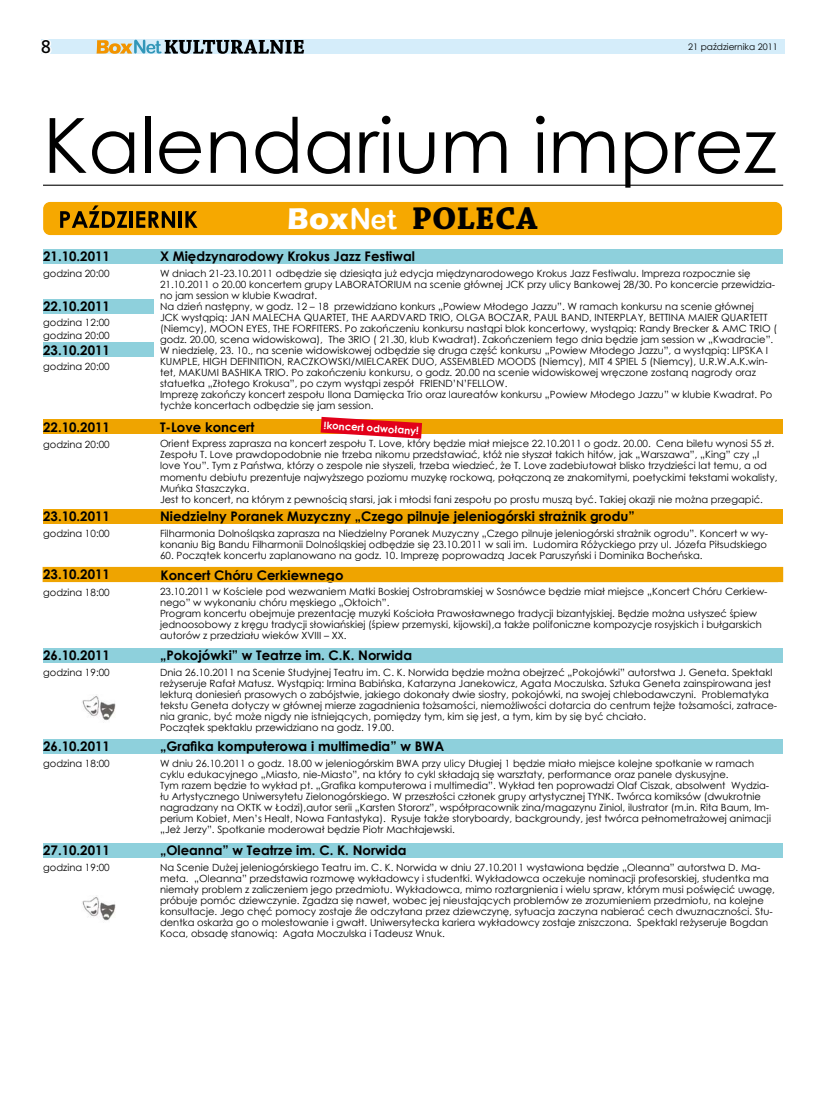
<style>
.page{position:relative;width:820px;height:1106px;background:#fff}
.page>*{position:absolute;margin:0;border:0;box-sizing:border-box;transform-origin:0 0}
.t1{font:76.1px "Century Gothic";color:#000}
.t2{font:700 33.2px "Chaparral Pro";color:#000}
.t3{font:18.2px "Frutiger LT Pro";color:#000;scale:.95 1}
.t4{font:700 13.2px "Century Gothic";color:#000}
.t5{font:700 10.1px "Century Gothic";color:#fff}
.t6{font:9.9px/11px "Century Gothic";color:#000}
.t7{font:9px "Century Gothic";color:#000}
.s1{font-family:"Eras ITC";font-size:30.8px;color:#fff}
.s2{font-family:"Arial Rounded MT Bold";font-weight:400;font-size:28.8px;color:#fff}
.s3{font-family:"Arial Rounded MT Bold";font-weight:400;font-size:27.3px;color:#fff}
</style>
<div class="page">
<div style="left:41px;top:40px;width:743px;height:14px;background:#d5edfa"></div>
<svg style="left:41px;top:39px;width:12px;height:15px"></svg>
<svg style="left:96px;top:40px;width:208px;height:14px"></svg>
<div style="left:43px;top:249px;width:739px;height:14px;background:#8ed0dc"></div>
<div style="left:43px;top:299px;width:111px;height:14px;background:#8ed0dc"></div>
<div style="left:43px;top:343px;width:111px;height:14px;background:#8ed0dc"></div>
<div style="left:43px;top:420px;width:739px;height:14px;background:#efa400"></div>
<div style="left:43px;top:509px;width:739px;height:14px;background:#efa400"></div>
<div style="left:43px;top:567px;width:739px;height:14px;background:#efa400"></div>
<div style="left:43px;top:648px;width:739px;height:14px;background:#8ed0dc"></div>
<div style="left:43px;top:739px;width:739px;height:14px;background:#8ed0dc"></div>
<div style="left:43px;top:843px;width:739px;height:14px;background:#8ed0dc"></div>
<hr style="left:43px;top:185px;width:739px;height:1px;background:#000">
<div style="left:43px;top:202px;width:738px;height:33px;background:#f6a800;border-radius:7px"></div>
<svg style="left:60px;top:205px;width:67px;height:23px"></svg>
<hr style="left:129px;top:211px;width:4px;height:17px;background:#000">
<svg style="left:136px;top:211px;width:39px;height:17px"></svg>
<hr style="left:179px;top:211px;width:3px;height:17px;background:#000">
<svg style="left:185px;top:211px;width:12px;height:17px"></svg>
<div style="left:159px;top:569px;width:618px;height:13px;border:1px solid #efa400"></div>
<img style="left:82px;top:696px;width:34px;height:25px">
<img style="left:82px;top:897px;width:34px;height:24px">
<svg style="left:320px;top:417px;width:102px;height:21px"></svg>
<h3 class="t3" style="left:41px;top:36px;width:12px">8</h3>
<p class="t7" style="left:688px;top:40px;width:91px">21 października 2011</p>
<h1 class="t1" style="left:43px;top:92px;width:734px">Kalendarium imprez</h1>
<h3 class="t4" style="left:43px;top:246px;width:68px">21.10.2011</h3>
<h3 class="t4" style="left:43px;top:296px;width:68px">22.10.2011</h3>
<h3 class="t4" style="left:43px;top:340px;width:68px">23.10.2011</h3>
<p class="t6" style="left:43px;top:267px;width:68px">godzina 20:00</p>
<p class="t6" style="left:43px;top:316px;width:68px;line-height:12.8px">godzina 12:00 godzina 20:00</p>
<p class="t6" style="left:43px;top:360px;width:68px">godzina 20:00</p>
<h3 class="t4" style="left:43px;top:417px;width:68px">22.10.2011</h3>
<p class="t6" style="left:43px;top:439px;width:68px">godzina 20:00</p>
<h3 class="t4" style="left:43px;top:506px;width:68px">23.10.2011</h3>
<p class="t6" style="left:43px;top:527px;width:68px">godzina 10:00</p>
<h3 class="t4" style="left:43px;top:564px;width:68px">23.10.2011</h3>
<p class="t6" style="left:43px;top:587px;width:68px">godzina 18:00</p>
<h3 class="t4" style="left:43px;top:645px;width:68px">26.10.2011</h3>
<p class="t6" style="left:43px;top:666px;width:68px">godzina 19:00</p>
<h3 class="t4" style="left:43px;top:736px;width:68px">26.10.2011</h3>
<p class="t6" style="left:43px;top:758px;width:68px">godzina 18:00</p>
<h3 class="t4" style="left:43px;top:840px;width:68px">27.10.2011</h3>
<p class="t6" style="left:43px;top:861px;width:68px">godzina 19:00</p>
<h2 class="t2" style="left:287px;top:199px;width:252px"><span class="s1">Box</span><span class="s2">N</span><span class="s3">et</span> POLECA</h2>
<h3 class="t4" style="left:160px;top:246px;width:256px">X Międzynarodowy Krokus Jazz Festiwal</h3>
<p class="t6" style="left:160px;top:267px;width:618px">W dniach 21-23.10.2011 odbędzie się dziesiąta już edycja międzynarodowego Krokus Jazz Festiwalu. Impreza rozpocznie się 21.10.2011 o 20.00 koncertem grupy LABORATORIUM na scenie głównej JCK przy ulicy Bankowej 28/30. Po koncercie przewidzia&shy;no jam session w klubie Kwadrat.<br>Na dzień następny, w godz. 12 – 18 przewidziano konkurs „Powiew Młodego Jazzu”. W ramach konkursu na scenie głównej<br>JCK wystąpią: JAN MALECHA QUARTET, THE AARDVARD TRIO, OLGA BOCZAR, PAUL BAND, INTERPLAY, BETTINA MAIER QUARTETT (Niemcy), MOON EYES, THE FORFITERS. Po zakończeniu konkursu nastąpi blok koncertowy, wystąpią: Randy Brecker &amp; AMC TRIO ( godz. 20.00, scena widowiskowa), The 3RIO ( 21.30, klub Kwadrat). Zakończeniem tego dnia będzie jam session w „Kwadracie”.<br>W niedzielę, 23. 10., na scenie widowiskowej odbędzie się druga część konkursu „Powiew Młodego Jazzu”, a wystąpią: LIPSKA I KUMPLE, HIGH DEFINITION, RACZKOWSKI/MIELCAREK DUO, ASSEMBLED MOODS (Niemcy), MIT 4 SPIEL 5 (Niemcy), U.R.W.A.K.win&shy;tet, MAKUMI BASHIKA TRIO. Po zakończeniu konkursu, o godz. 20.00 na scenie widowiskowej wręczone zostaną nagrody oraz statuetka „Złotego Krokusa”, po czym wystąpi zespół FRIEND’N’FELLOW.<br>Imprezę zakończy koncert zespołu Ilona Damięcka Trio oraz laureatów konkursu „Powiew Młodego Jazzu” w klubie Kwadrat. Po tychże koncertach odbędzie się jam session.</p>
<p class="t6" style="left:160px;top:438px;width:618px">Orient Express zaprasza na koncert zespołu T. Love, który będzie miał miejsce 22.10.2011 o godz. 20.00. Cena biletu wynosi 55 zł.<br>Zespołu T. Love prawdopodobnie nie trzeba nikomu przedstawiać, któż nie słyszał takich hitów, jak „Warszawa”, „King” czy „I love You”. Tym z Państwa, którzy o zespole nie słyszeli, trzeba wiedzieć, że T. Love zadebiutował blisko trzydzieści lat temu, a od momentu debiutu prezentuje najwyższego poziomu muzykę rockową, połączoną ze znakomitymi, poetyckimi tekstami wokalisty, Muńka Staszczyka.<br>Jest to koncert, na którym z pewnością starsi, jak i młodsi fani zespołu po prostu muszą być. Takiej okazji nie można przegapić.</p>
<p class="t6" style="left:160px;top:527px;width:609px">Filharmonia Dolnośląska zaprasza na Niedzielny Poranek Muzyczny „Czego pilnuje jeleniogórski strażnik ogrodu”. Koncert w wy&shy;konaniu Big Bandu Filharmonii Dolnośląskiej odbędzie się 23.10.2011 w sali im. Ludomira Różyckiego przy ul. Józefa Piłsudskiego</p>
<p class="t6" style="left:160px;top:549px;width:544px">60. Początek koncertu zaplanowano na godz. 10. Imprezę poprowadzą Jacek Paruszyński i Dominika Bocheńska.</p>
<p class="t6" style="left:160px;top:585px;width:608px">23.10.2011 w Kościele pod wezwaniem Matki Boskiej Ostrobramskiej w Sosnówce będzie miał miejsce „Koncert Chóru Cerkiew&shy;nego” w wykonaniu chóru męskiego „Oktoich”.<br>Program koncertu obejmuje prezentację muzyki Kościoła Prawosławnego tradycji bizantyjskiej. Będzie można usłyszeć śpiew jednoosobowy z kręgu tradycji słowiańskiej (śpiew przemyski, kijowski),a także polifoniczne kompozycje rosyjskich i bułgarskich autorów z przedziału wieków XVIII – XX.</p>
<p class="t6" style="left:160px;top:666px;width:618px">Dnia 26.10.2011 na Scenie Studyjnej Teatru im. C. K. Norwida będzie można obejrzeć „Pokojówki” autorstwa J. Geneta. Spektakl reżyseruje Rafał Matusz. Wystąpią: Irmina Babińska, Katarzyna Janekowicz, Agata Moczulska. Sztuka Geneta zainspirowana jest lekturą doniesień prasowych o zabójstwie, jakiego dokonały dwie siostry, pokojówki, na swojej chlebodawczyni. Problematyka tekstu Geneta dotyczy w głównej mierze zagadnienia tożsamości, niemożliwości dotarcia do centrum tejże tożsamości, zatrace&shy;nia granic, być może nigdy nie istniejących, pomiędzy tym, kim się jest, a tym, kim by się być chciało.<br>Początek spektaklu przewidziano na godz. 19.00.</p>
<p class="t6" style="left:160px;top:757px;width:612px">W dniu 26.10.2011 o godz. 18.00 w jeleniogórskim BWA przy ulicy Długiej 1 będzie miało miejsce kolejne spotkanie w ramach cyklu edukacyjnego „Miasto, nie-Miasto”, na który to cykl składają się warsztaty, performance oraz panele dyskusyjne.<br>Tym razem będzie to wykład pt. „Grafika komputerowa i multimedia”. Wykład ten poprowadzi Olaf Ciszak, absolwent Wydzia&shy;łu Artystycznego Uniwersytetu Zielonogórskiego. W przeszłości członek grupy artystycznej TYNK. Twórca komiksów (dwukrotnie nagradzany na OKTK w Łodzi),autor serii „Karsten Stororz”, współpracownik zina/magazynu Ziniol, ilustrator (m.in. Rita Baum, Im&shy;perium Kobiet, Men’s Healt, Nowa Fantastyka). Rysuje także storyboardy, backgroundy, jest twórca pełnometrażowej animacji „Jeż Jerzy”. Spotkanie moderował będzie Piotr Machłajewski.</p>
<p class="t6" style="left:160px;top:861px;width:616px">Na Scenie Dużej jeleniogórskiego Teatru im. C. K. Norwida w dniu 27.10.2011 wystawiona będzie „Oleanna” autorstwa D. Ma&shy;meta. „Oleanna” przedstawia rozmowę wykładowcy i studentki. Wykładowca oczekuje nominacji profesorskiej, studentka ma niemały problem z zaliczeniem jego przedmiotu. Wykładowca, mimo roztargnienia i wielu spraw, którym musi poświęcić uwagę, próbuje pomóc dziewczynie. Zgadza się nawet, wobec jej nieustających problemów ze zrozumieniem przedmiotu, na kolejne konsultacje. Jego chęć pomocy zostaje źle odczytana przez dziewczynę, sytuacja zaczyna nabierać cech dwuznaczności. Stu&shy;dentka oskarża go o molestowanie i gwałt. Uniwersytecka kariera wykładowcy zostaje zniszczona. Spektakl reżyseruje Bogdan Koca, obsadę stanowią: Agata Moczulska i Tadeusz Wnuk.</p>
<p class="t5" style="left:324px;top:418px;width:97px;rotate:3deg">!konce rt odwołany!</p>
<h3 class="t4" style="left:160px;top:417px;width:96px">T-Love koncert</h3>
<h3 class="t4" style="left:160px;top:506px;width:476px">Niedzielny Poranek Muzyczny „Czego pilnuje jeleniogórski strażnik grodu”</h3>
<h3 class="t4" style="left:160px;top:565px;width:184px">Koncert Chóru Cerkiewnego</h3>
<h3 class="t4" style="left:160px;top:645px;width:253px">„Pokojówki” w Teatrze im. C.K. Norwida</h3>
<h3 class="t4" style="left:160px;top:736px;width:285px">„Grafika komputerowa i multimedia” w BWA</h3>
<h3 class="t4" style="left:160px;top:840px;width:248px">„Oleanna” w Teatrze im. C. K. Norwida</h3>
</div>
